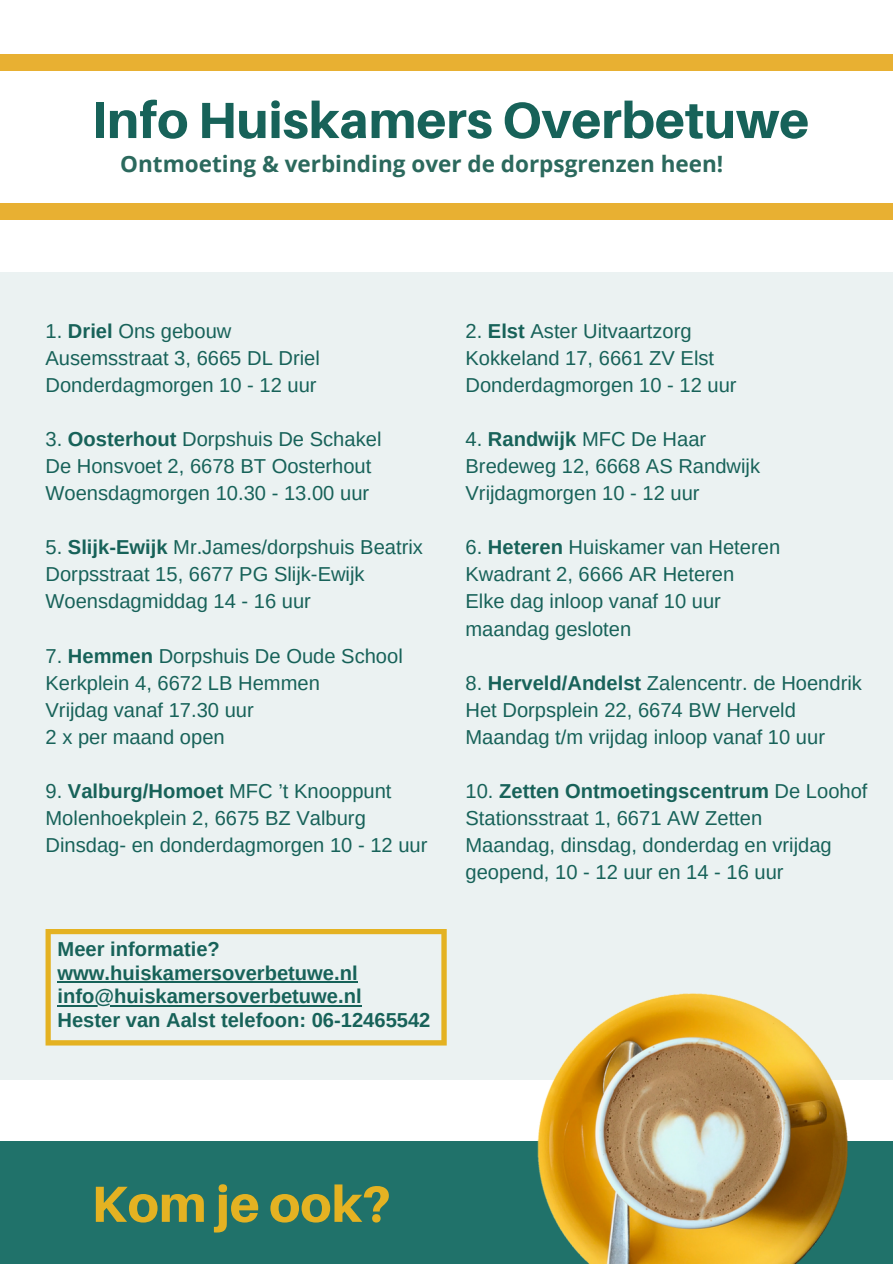
<style>
.page{position:relative;width:893px;height:1264px;background:#fff}
.page>*{position:absolute;margin:0;border:0;box-sizing:border-box;transform-origin:0 0}
.t1{font:800 50.85px "Aileron";color:#176259}
.t2{font:800 50.85px "Aileron";color:#e4b222}
.t3{font:700 22.5px "Open Sans";color:#2b695d}
.t4{font:20.1px/27px "Arimo";color:#176259}
.t5{font:700 20.1px "Arimo";color:#176259}
.s1{font-weight:700}
.s2{font-weight:400}
</style>
<div class="page">
<div style="left:0;top:55px;width:892px;height:15px;background:#e8b032"></div>
<div style="left:0;top:1140px;width:892px;height:123px;background:#20726a"></div>
<div style="left:0;top:272px;width:892px;height:807px;background:#ebf2f2"></div>
<svg style="left:46px;top:929px;width:400px;height:116px"></svg>
<hr style="left:58px;top:981px;width:299px;height:1px;background:#176259">
<hr style="left:58px;top:1005px;width:303px;height:1px;background:#176259">
<img style="left:527px;top:993px;width:332px;height:270px">
<div style="left:0;top:204px;width:892px;height:15px;background:#e8b032"></div>
<p class="t1" style="left:91px;top:89px;width:719px">Info Huiskamers Overbetuwe</p>
<p class="t3" style="left:120px;top:148px;width:604px">Ontmoeting &amp; verbinding over de dorpsgrenzen heen!</p>
<p class="t4" style="left:46px;top:317px;width:187px">1. <span class="s1">Driel</span> Ons gebouw</p>
<p class="t4" style="left:46px;top:344px;width:276px">Ausemsstraat 3, 6665 DL Driel</p>
<p class="t4" style="left:46px;top:371px;width:272px">Donderdagmorgen 10 - 12 uur</p>
<p class="t4" style="left:46px;top:425px;width:337px">3. <span class="s1">Oosterhout</span> Dorpshuis De Schakel</p>
<p class="t4" style="left:46px;top:452px;width:327px">De Honsvoet 2, 6678 BT Oosterhout</p>
<p class="t4" style="left:46px;top:479px;width:325px">Woensdagmorgen 10.30 - 13.00 uur</p>
<p class="t4" style="left:46px;top:534px;width:379px">5. <span class="s1">Slijk-Ewijk</span> Mr.James/dorpshuis Beatrix</p>
<p class="t4" style="left:46px;top:561px;width:320px">Dorpsstraat 15, 6677 PG Slijk-Ewijk</p>
<p class="t4" style="left:46px;top:588px;width:267px">Woensdagmiddag 14 - 16 uur</p>
<p class="t4" style="left:46px;top:642px;width:359px">7. <span class="s1">Hemmen</span> Dorpshuis De Oude School</p>
<p class="t4" style="left:46px;top:669px;width:276px">Kerkplein 4, 6672 LB Hemmen</p>
<p class="t4" style="left:46px;top:696px;width:210px">Vrijdag vanaf 17.30 uur</p>
<p class="t4" style="left:46px;top:723px;width:181px">2 x per maand open</p>
<p class="t4" style="left:46px;top:777px;width:347px">9. <span class="s1">Valburg/Homoet</span> MFC ’t Knooppunt</p>
<p class="t4" style="left:46px;top:804px;width:322px">Molenhoekplein 2, 6675 BZ Valburg</p>
<p class="t4" style="left:46px;top:831px;width:383px">Dinsdag- en donderdagmorgen 10 - 12 uur</p>
<p class="t5" style="left:58px;top:937px;width:164px">Meer informatie?</p>
<p class="t5" style="left:58px;top:961px;width:301px">www.huiskamersoverbetuwe.nl</p>
<p class="t5" style="left:58px;top:985px;width:305px">info@huiskamersoverbetuwe.nl</p>
<p class="t5" style="left:58px;top:1009px;width:374px">Hester van Aalst telefoon: 06-12465542</p>
<p class="t4" style="left:465px;top:317px;width:228px">2. <span class="s1">Elst</span> Aster Uitvaartzorg</p>
<p class="t4" style="left:465px;top:344px;width:250px">Kokkeland 17, 6661 ZV Elst</p>
<p class="t4" style="left:465px;top:371px;width:272px">Donderdagmorgen 10 - 12 uur</p>
<p class="t4" style="left:465px;top:425px;width:242px">4. <span class="s1">Randwijk</span> MFC De Haar</p>
<p class="t4" style="left:465px;top:452px;width:296px">Bredeweg 12, 6668 AS Randwijk<br>Vrijdagmorgen 10 - 12 uur</p>
<p class="t4" style="left:465px;top:534px;width:316px">6. <span class="s1">Heteren</span> Huiskamer van Heteren</p>
<p class="t4" style="left:465px;top:561px;width:270px">Kwadrant 2, 6666 AR Heteren</p>
<p class="t4" style="left:465px;top:588px;width:257px">Elke dag inloop vanaf 10 uur</p>
<p class="t4" style="left:465px;top:615px;width:167px">maandag gesloten</p>
<p class="t4" style="left:465px;top:669px;width:398px">8. <span class="s1">Herveld/Andelst</span> Zalencentr. de Hoendrik</p>
<p class="t4" style="left:465px;top:696px;width:332px">Het Dorpsplein 22, 6674 BW Herveld</p>
<p class="t4" style="left:465px;top:723px;width:361px">Maandag t/m vrijdag inloop vanaf 10 uur</p>
<p class="t5" style="left:465px;top:779px;width:403px"><span class="s2">10.</span> Zetten Ontmoetingscentrum <span class="s2">De Loohof</span></p>
<p class="t4" style="left:465px;top:804px;width:298px">Stationsstraat 1, 6671 AW Zetten</p>
<p class="t4" style="left:465px;top:831px;width:368px">Maandag, dinsdag, donderdag en vrijdag geopend, 10 - 12 uur en 14 - 16 uur</p>
<p class="t2" style="left:91px;top:1172px;width:301px">Kom je ook?</p>
</div>
